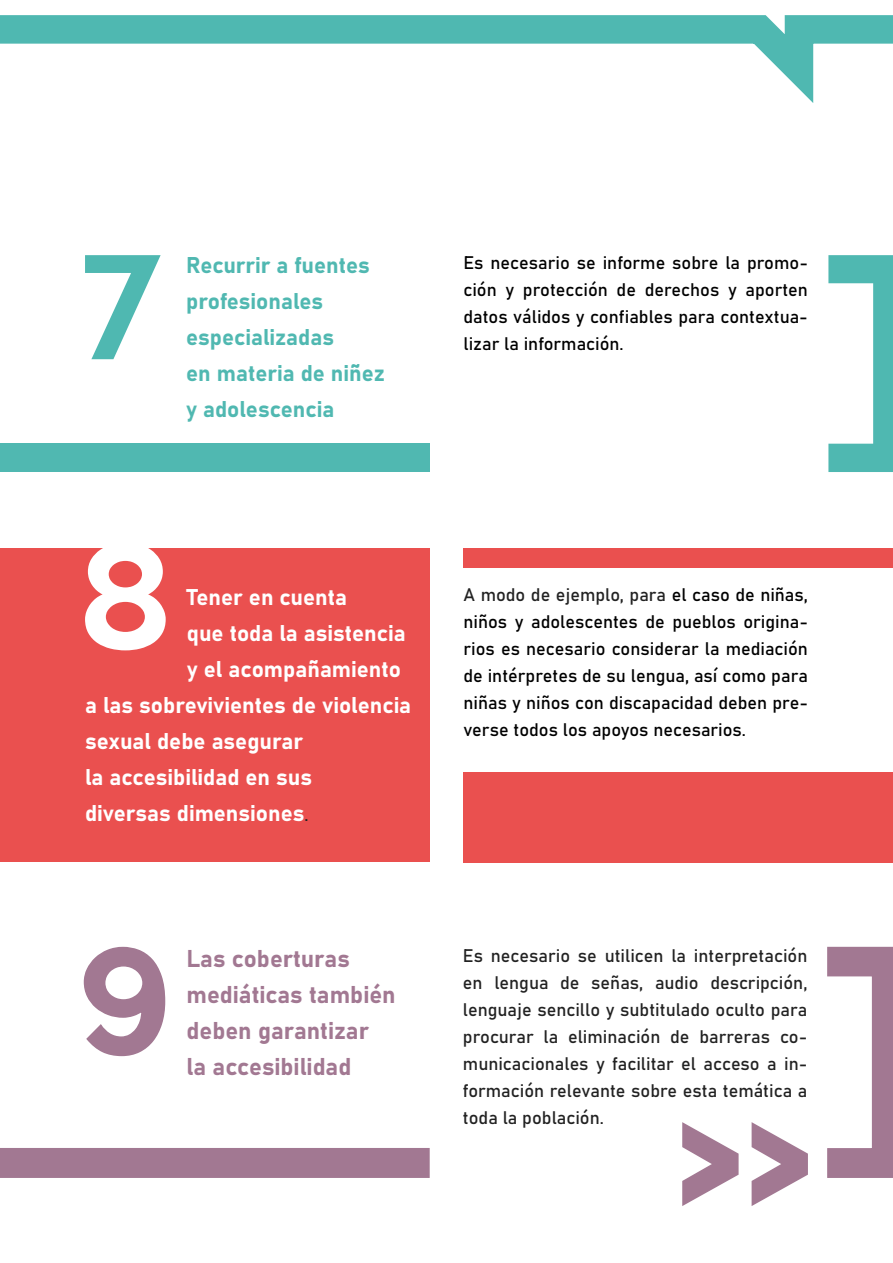
<style>
.page{position:relative;width:893px;height:1263px;background:#fff}
.page>*{position:absolute;margin:0;border:0;box-sizing:border-box;transform-origin:0 0}
.t1{font:24px/36px "Bahnschrift";color:#a27892}
.t2{font:22.5px "Bahnschrift";color:#fff}
.t3{font:22.5px/36px "Bahnschrift";color:#50b8b1}
.t4{font:18px/27px "Bahnschrift";color:#000;text-align:justify}
.t5{font:18px/27px "Bahnschrift";color:#222;text-align:justify}
.s1{font-size:18px;color:#222}
.s2{color:#222}
</style>
<div class="page">
<svg style="left:85px;top:255px;width:76px;height:104px"></svg>
<div style="left:0;top:549px;width:429px;height:313px;background:#ea504f"></div>
<div style="left:463px;top:772px;width:430px;height:90px;background:#ea504f"></div>
<div style="left:463px;top:549px;width:430px;height:19px;background:#ea504f"></div>
<svg style="left:828px;top:255px;width:65px;height:217px"></svg>
<div style="left:0;top:443px;width:429px;height:29px;background:#50b8b1"></div>
<svg style="left:85px;top:548px;width:81px;height:102px"></svg>
<svg style="left:0;top:15px;width:893px;height:88px"></svg>
<svg style="left:827px;top:946px;width:66px;height:232px"></svg>
<div style="left:0;top:1148px;width:430px;height:30px;background:#a27892"></div>
<svg style="left:83px;top:946px;width:83px;height:111px"></svg>
<svg style="left:752px;top:1122px;width:56px;height:84px"></svg>
<svg style="left:682px;top:1122px;width:57px;height:84px"></svg>
<p class="t3" style="left:186px;top:247px;width:200px">Recurrir a fuentes profesionales especializadas<br>en materia de niñez y adolescencia</p>
<p class="t4" style="left:463px;top:250px;width:346px">Es necesario se informe sobre la promo&shy;ción y protección de derechos y aporten datos válidos y confiables para contextua&shy;lizar la información.</p>
<p class="t2" style="left:187px;top:583px;width:162px">Tener en cuenta</p>
<p class="t2" style="left:187px;top:619px;width:220px">que toda la asistencia</p>
<p class="t2" style="left:187px;top:655px;width:216px">y el acompañamiento</p>
<p class="t2" style="left:85px;top:691px;width:328px">a las sobrevivientes de violencia</p>
<p class="t2" style="left:85px;top:727px;width:220px">sexual debe asegurar</p>
<p class="t2" style="left:85px;top:763px;width:229px">la accesibilidad en sus</p>
<p class="t2" style="left:85px;top:799px;width:225px">diversas dimensiones<span class="s1">.</span></p>
<p class="t4" style="left:463px;top:581px;width:346px"><span class="s2">A modo de ejemplo, para</span> el caso de niñas, niños y adolescentes de pueblos origina&shy;rios es necesario considerar la mediación de intérpretes de su lengua, así como para niñas y niños con discapacidad deben pre&shy;verse todos los apoyos necesarios.</p>
<h1 class="t1" style="left:187px;top:940px;width:211px">Las coberturas mediáticas también deben garantizar<br>la accesibilidad</h1>
<p class="t5" style="left:463px;top:942px;width:346px">Es necesario se utilicen la interpretación en lengua de señas, audio descripción, lenguaje sencillo y subtitulado oculto para procurar la eliminación de barreras co&shy;municacionales y facilitar el acceso a in&shy;formación relevante sobre esta temática a toda la población.</p>
</div>
